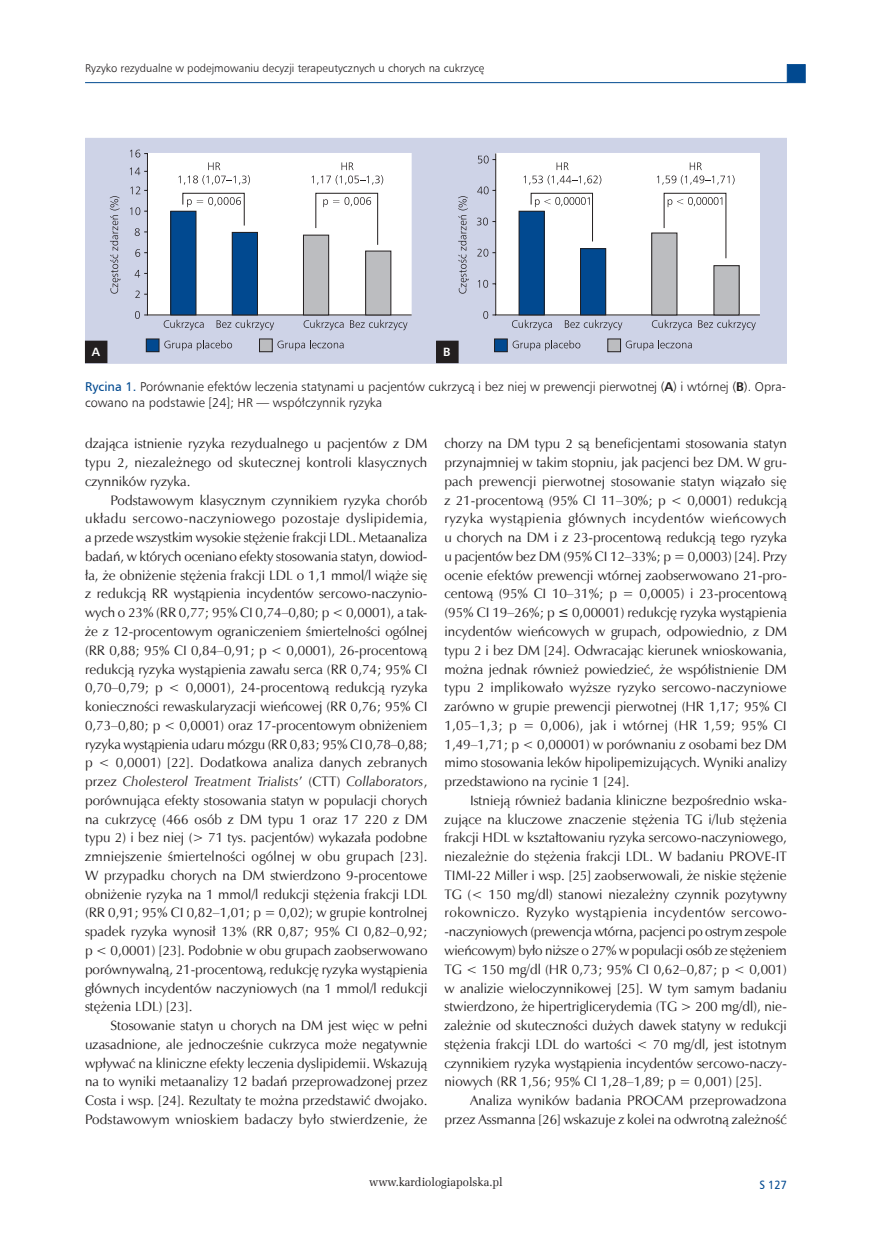
<style>
.page{position:relative;width:872px;height:1234px;background:#fff}
.page>*{position:absolute;margin:0;border:0;box-sizing:border-box;transform-origin:0 0}
._09_Tekst_PL{font:13.65px/18.8px "Zapf Humnst EU";color:#231f20;text-align:justify}
._26_Rycina_podpis{font:12.75px/16.5px "Humnst 777 Lt EU";color:#231f20}
.t1{font:12px "Zapf Ellipt EU";color:#231f20;scale:.95 1}
.t2{font:12px "Humnst 777 EU";color:#014990;scale:.9 1}
.literki__A_B{font:700 12px "Humnst 777 EU";color:#fff}
.t3{font:11.25px "Humnst 777 Lt EU";color:#231f20}
.s1{font-family:"Humnst 777 EU";color:#014990}
.s2{font-family:"Humnst 777 EU";font-weight:700}
.s3{font-style:italic}
</style>
<div class="page">
<hr style="left:85px;top:82px;width:702px;height:1px;background:#014990">
<div style="left:787px;top:64px;width:18px;height:19px;background:#014990;border:1px solid #014990"></div>
<div style="left:86px;top:138px;width:701px;height:225px;background:#ced3e7"></div>
<svg style="left:135px;top:249px;width:5px;height:8px"></svg>
<svg style="left:130px;top:207px;width:10px;height:8px"></svg>
<svg style="left:130px;top:186px;width:10px;height:8px"></svg>
<svg style="left:130px;top:167px;width:10px;height:8px"></svg>
<svg style="left:130px;top:150px;width:10px;height:7px"></svg>
<svg style="left:135px;top:311px;width:5px;height:8px"></svg>
<svg style="left:110px;top:196px;width:10px;height:97px"></svg>
<svg style="left:135px;top:290px;width:10px;height:8px"></svg>
<svg style="left:135px;top:270px;width:10px;height:7px"></svg>
<svg style="left:135px;top:228px;width:10px;height:8px"></svg>
<svg style="left:145px;top:153px;width:615px;height:199px"></svg>
<svg style="left:458px;top:196px;width:11px;height:97px"></svg>
<svg style="left:477px;top:155px;width:279px;height:197px"></svg>
<div style="left:436px;top:341px;width:22px;height:21px;background:#231f20"></div>
<div style="left:436px;top:341px;width:22px;height:22px;border:1px solid #231f20"></div>
<div style="left:85px;top:341px;width:22px;height:21px;background:#231f20"></div>
<div style="left:85px;top:341px;width:22px;height:22px;border:1px solid #231f20"></div>
<p class="t3" style="left:85px;top:61px;width:401px">Ryzyko rezydualne w podejmowaniu decyzji terapeutycznych u chorych na cukrzycę</p>
<p class="literki__A_B" style="left:92px;top:344px;width:10px">A</p>
<p class="literki__A_B" style="left:443px;top:344px;width:9px">B</p>
<p class="_26_Rycina_podpis" style="left:85px;top:378px;width:702px"><span class="s1">Rycina 1.</span> Porównanie efektów leczenia statynami u pacjentów cukrzycą i bez niej w prewencji pierwotnej (<span class="s2">A</span>) i wtórnej (<span class="s2">B</span>). Opra&shy;cowano na podstawie [24]; HR — współczynnik ryzyka</p>
<p class="_09_Tekst_PL" style="left:85px;top:434px;width:344px">dzająca istnienie ryzyka rezydualnego u pacjentów z DM typu 2, niezależnego od skutecznej kontroli klasycznych czynników ryzyka.</p>
<p class="_09_Tekst_PL" style="left:85px;top:490px;width:344px;text-indent:25px">Podstawowym klasycznym czynnikiem ryzyka chorób układu sercowo-naczyniowego pozostaje dyslipidemia, a przede wszystkim wysokie stężenie frakcji LDL. Metaanaliza badań, w których oceniano efekty stosowania statyn, dowiod&shy;ła, że obniżenie stężenia frakcji LDL o 1,1 mmol/l wiąże się z redukcją RR wystąpienia incydentów sercowo-naczynio&shy;wych o 23% (RR 0,77; 95% CI 0,74–0,80; p &lt; 0,0001), a tak&shy;że z 12-procentowym ograniczeniem śmiertelności ogólnej (RR 0,88; 95% CI 0,84–0,91; p &lt; 0,0001), 26-procentową redukcją ryzyka wystąpienia zawału serca (RR 0,74; 95% CI 0,70–0,79; p &lt; 0,0001), 24-procentową redukcją ryzyka konieczności rewaskularyzacji wieńcowej (RR 0,76; 95% CI 0,73–0,80; p &lt; 0,0001) oraz 17-procentowym obniżeniem ryzyka wystąpienia udaru mózgu (RR 0,83; 95% CI 0,78–0,88; p &lt; 0,0001) [22]. Dodatkowa analiza danych zebranych przez <span class="s3">Cholesterol Treatment Trialists</span>’ (CTT) <span class="s3">Collaborators</span>, porównująca efekty stosowania statyn w populacji chorych na cukrzycę (466 osób z DM typu 1 oraz 17 220 z DM typu 2) i bez niej (&gt; 71 tys. pacjentów) wykazała podobne zmniejszenie śmiertelności ogólnej w obu grupach [23].<br>W przypadku chorych na DM stwierdzono 9-procentowe obniżenie ryzyka na 1 mmol/l redukcji stężenia frakcji LDL (RR 0,91; 95% CI 0,82–1,01; p = 0,02); w grupie kontrolnej spadek ryzyka wynosił 13% (RR 0,87; 95% CI 0,82–0,92; p &lt; 0,0001) [23]. Podobnie w obu grupach zaobserwowano porównywalną, 21-procentową, redukcję ryzyka wystąpienia głównych incydentów naczyniowych (na 1 mmol/l redukcji stężenia LDL) [23].</p>
<p class="_09_Tekst_PL" style="left:85px;top:1015px;width:344px;text-indent:25px">Stosowanie statyn u chorych na DM jest więc w pełni uzasadnione, ale jednocześnie cukrzyca może negatywnie wpływać na kliniczne efekty leczenia dyslipidemii. Wskazują na to wyniki metaanalizy 12 badań przeprowadzonej przez Costa i wsp. [24]. Rezultaty te można przedstawić dwojako.<br>Podstawowym wnioskiem badaczy było stwierdzenie, że</p>
<p class="_09_Tekst_PL" style="left:444px;top:434px;width:344px">chorzy na DM typu 2 są beneficjentami stosowania statyn przynajmniej w takim stopniu, jak pacjenci bez DM. W gru&shy;pach prewencji pierwotnej stosowanie statyn wiązało się z 21-procentową (95% CI 11–30%; p &lt; 0,0001) redukcją ryzyka wystąpienia głównych incydentów wieńcowych u chorych na DM i z 23-procentową redukcją tego ryzyka u pacjentów bez DM (95% CI 12–33%; p = 0,0003) [24]. Przy ocenie efektów prewencji wtórnej zaobserwowano 21-pro&shy;centową (95% CI 10–31%; p = 0,0005) i 23-procentową (95% CI 19–26%; p</p>
<p class="_09_Tekst_PL" style="left:444px;top:603px;width:344px;text-indent:127px">0,00001) redukcję ryzyka wystąpienia incydentów wieńcowych w grupach, odpowiednio, z DM typu 2 i bez DM [24]. Odwracając kierunek wnioskowania, można jednak również powiedzieć, że współistnienie DM typu 2 implikowało wyższe ryzyko sercowo-naczyniowe zarówno w grupie prewencji pierwotnej (HR 1,17; 95% CI 1,05–1,3; p = 0,006), jak i wtórnej (HR 1,59; 95% CI 1,49–1,71; p &lt; 0,00001) w porównaniu z osobami bez DM mimo stosowania leków hipolipemizujących. Wyniki analizy przedstawiono na rycinie 1 [24].</p>
<p class="_09_Tekst_PL" style="left:444px;top:790px;width:344px;text-indent:26px">Istnieją również badania kliniczne bezpośrednio wska&shy;zujące na kluczowe znaczenie stężenia TG i/lub stężenia frakcji HDL w kształtowaniu ryzyka sercowo-naczyniowego, niezależnie do stężenia frakcji LDL. W badaniu PROVE-IT TIMI-22 Miller i wsp. [25] zaobserwowali, że niskie stężenie TG (&lt; 150 mg/dl) stanowi niezależny czynnik pozytywny rokowniczo. Ryzyko wystąpienia incydentów sercowo--naczyniowych (prewencja wtórna, pacjenci po ostrym zespole wieńcowym) było niższe o 27% w populacji osób ze stężeniem TG &lt; 150 mg/dl (HR 0,73; 95% CI 0,62–0,87; p &lt; 0,001) w analizie wieloczynnikowej [25]. W tym samym badaniu stwierdzono, że hipertriglicerydemia (TG &gt; 200 mg/dl), nie&shy;zależnie od skuteczności dużych dawek statyny w redukcji stężenia frakcji LDL do wartości &lt; 70 mg/dl, jest istotnym czynnikiem ryzyka wystąpienia incydentów sercowo-naczy&shy;niowych (RR 1,56; 95% CI 1,28–1,89; p = 0,001) [25].</p>
<p class="_09_Tekst_PL" style="left:444px;top:1090px;width:344px;text-align:right">Analiza wyników badania PROCAM przeprowadzona przez Assmanna [26] wskazuje z kolei na odwrotną zależność</p>
<p class="t1" style="left:369px;top:1173px;width:142px">www.kardiologiapolska.pl</p>
<p class="t2" style="left:759px;top:1176px;width:32px">S 127</p>
</div>
